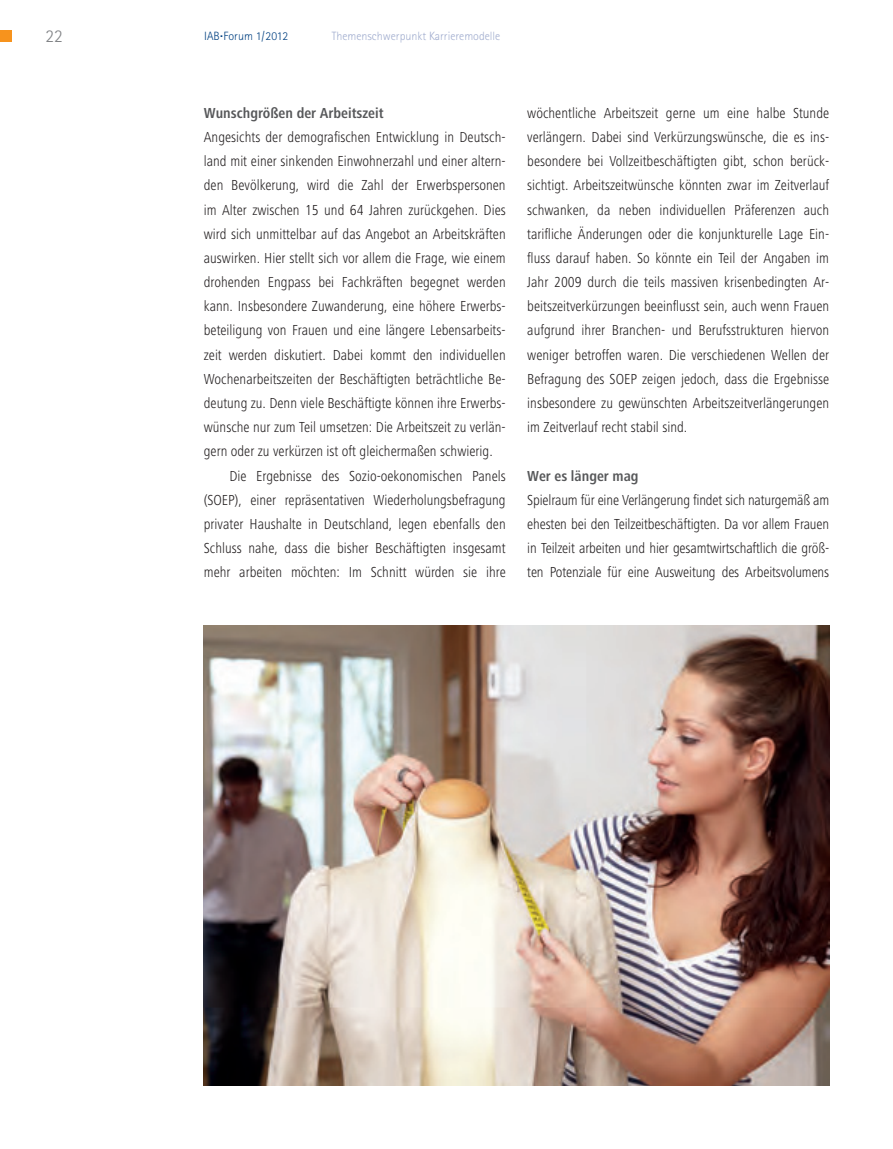
<style>
.page{position:relative;width:893px;height:1149px;background:#fff}
.page>*{position:absolute;margin:0;border:0;box-sizing:border-box;transform-origin:0 0}
.t1{font:300 18px "Rotis Sans Serif";color:#808285}
.t2{font:300 condensed 15px/24.2px "Frutiger Next LT";color:#231f20;text-align:justify}
.t3{font:700 condensed 15px "Frutiger Next LT";color:#57585a}
.t4{font:300 12px "Rotis Sans Serif";color:#a0acce}
.t5{font:300 12px "Rotis Sans Serif";color:#014081}
</style>
<div class="page">
<div style="left:0;top:30px;width:12px;height:12px;background:#f7931d"></div>
<img style="left:204px;top:625px;width:625px;height:459px">
<p class="t1" style="left:45px;top:29px;width:19px">22</p>
<p class="t5" style="left:204px;top:32px;width:86px">IAB <sup>.</sup> Forum 1/2012</p>
<p class="t4" style="left:332px;top:32px;width:170px">Themenschwerpunkt Karrieremodelle</p>
<p class="t3" style="left:204px;top:107px;width:181px">Wunschgrößen der Arbeitszeit</p>
<p class="t2" style="left:204px;top:126px;width:303px">Angesichts der demografischen Entwicklung in Deutsch-</p>
<p class="t2" style="left:204px;top:150px;width:303px">land mit einer sinkenden Einwohnerzahl und einer altern-</p>
<p class="t2" style="left:204px;top:174px;width:303px">den Bevölkerung, wird die Zahl der Erwerbspersonen</p>
<p class="t2" style="left:204px;top:198px;width:303px">im Alter zwischen 15 und 64 Jahren zurückgehen. Dies</p>
<p class="t2" style="left:204px;top:223px;width:303px">wird sich unmittelbar auf das Angebot an Arbeitskräften</p>
<p class="t2" style="left:204px;top:247px;width:303px">auswirken. Hier stellt sich vor allem die Frage, wie einem</p>
<p class="t2" style="left:204px;top:271px;width:303px">drohenden Engpass bei Fachkräften begegnet werden</p>
<p class="t2" style="left:204px;top:295px;width:303px">kann. Insbesondere Zuwanderung, eine höhere Erwerbs-</p>
<p class="t2" style="left:204px;top:319px;width:303px">beteiligung von Frauen und eine längere Lebensarbeits-</p>
<p class="t2" style="left:204px;top:343px;width:303px">zeit werden diskutiert. Dabei kommt den individuellen</p>
<p class="t2" style="left:204px;top:368px;width:303px">Wochenarbeitszeiten der Beschäftigten beträchtliche Be-</p>
<p class="t2" style="left:204px;top:392px;width:303px">deutung zu. Denn viele Beschäftigte können ihre Erwerbs-</p>
<p class="t2" style="left:204px;top:416px;width:303px">wünsche nur zum Teil umsetzen: Die Arbeitszeit zu verlän-</p>
<p class="t2" style="left:204px;top:440px;width:290px">gern oder zu verkürzen ist oft gleichermaßen schwierig.</p>
<p class="t2" style="left:229px;top:464px;width:278px">Die Ergebnisse des Sozio-oekonomischen Panels</p>
<p class="t2" style="left:204px;top:488px;width:303px">(SOEP), einer repräsentativen Wiederholungsbefragung</p>
<p class="t2" style="left:204px;top:513px;width:303px">privater Haushalte in Deutschland, legen ebenfalls den</p>
<p class="t2" style="left:204px;top:537px;width:303px">Schluss nahe, dass die bisher Beschäftigten insgesamt</p>
<p class="t2" style="left:204px;top:561px;width:303px">mehr arbeiten möchten: Im Schnitt würden sie ihre</p>
<p class="t2" style="left:527px;top:102px;width:303px">wöchentliche Arbeitszeit gerne um eine halbe Stunde verlängern. Dabei sind Verkürzungswünsche, die es ins&shy;besondere bei Vollzeitbeschäftigten gibt, schon berück&shy;sichtigt. Arbeitszeitwünsche könnten zwar im Zeitverlauf schwanken, da neben individuellen Präferenzen auch tarifliche Änderungen oder die konjunkturelle Lage Ein&shy;fluss darauf haben. So könnte ein Teil der Angaben im Jahr 2009 durch die teils massiven krisenbedingten Ar&shy;beitszeitverkürzungen beeinflusst sein, auch wenn Frauen aufgrund ihrer Branchen- und Berufsstrukturen hiervon weniger betroffen waren. Die verschiedenen Wellen der Befragung des SOEP zeigen jedoch, dass die Ergebnisse insbesondere zu gewünschten Arbeitszeitverlängerungen im Zeitverlauf recht stabil sind.</p>
<p class="t3" style="left:527px;top:469px;width:113px">Wer es länger mag</p>
<p class="t2" style="left:527px;top:488px;width:303px">Spielraum für eine Verlängerung findet sich naturgemäß am ehesten bei den Teilzeitbeschäftigten. Da vor allem Frauen in Teilzeit arbeiten und hier gesamtwirtschaftlich die größ&shy;ten Potenziale für eine Ausweitung des Arbeitsvolumens</p>
</div>
